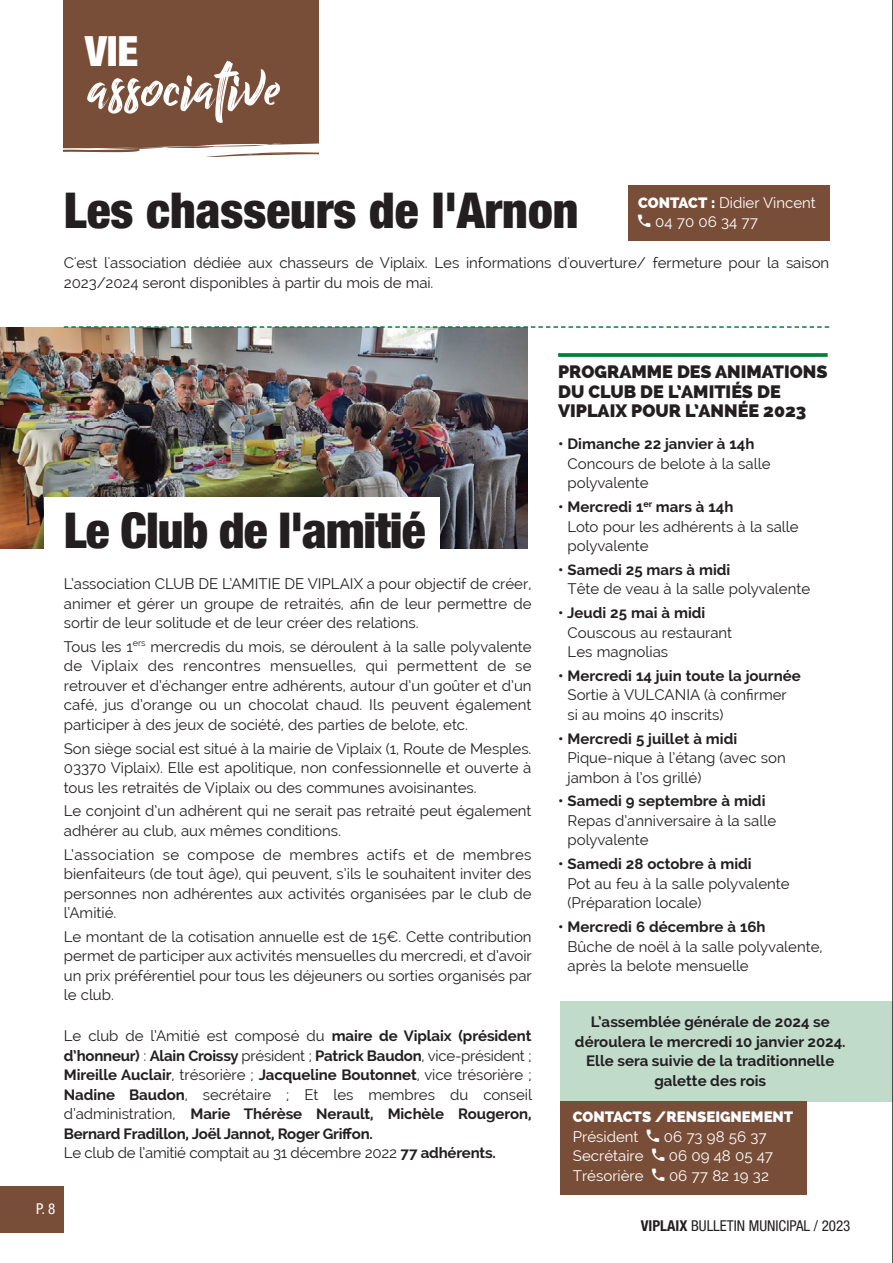
<style>
.page{position:relative;width:893px;height:1263px;background:#fff}
.page>*{position:absolute;margin:0;border:0;box-sizing:border-box;transform-origin:0 0}
.t1{font:70.95px "Billy Ohio";color:#fff}
.t2{font:900 condensed 49.5px "Helvetica Neue LT Std";color:#231f20}
.t3{font:900 condensed 49.5px "Helvetica Neue LT Std";letter-spacing:-.02em;color:#231f20}
.t4{font:900 condensed 41.85px "Helvetica Neue LT Std";color:#fff}
.t5{font:800 18px/19.5px "Raleway";color:#231f20}
.t6{font:15px/19.5px "Raleway";color:#231f20}
.t7{font:700 15px/19.5px "Raleway";color:#231f20;text-align:justify}
.t8{font:15px/19.5px "Raleway";color:#fff}
.t9{font:800 15px/19.5px "Raleway";color:#fff}
.t10{font:condensed 15px "Helvetica Neue";color:#231f20}
.t11{font:condensed 15px "Helvetica Neue";color:#fff}
.s1{font-weight:800}
.s2{font-weight:400}
.s3{font-weight:700}
</style>
<div class="page">
<div style="left:561px;top:1001px;width:332px;height:101px;background:#c1dbca"></div>
<div style="left:0;top:1186px;width:64px;height:47px;background:#794e38"></div>
<div style="left:64px;top:0;width:255px;height:158px;background:#794e38"></div>
<svg style="left:63px;top:142px;width:256px;height:16px"></svg>
<img style="left:0;top:327px;width:527px;height:222px">
<div style="left:45px;top:497px;width:395px;height:214px;background:#fff"></div>
<div style="left:628px;top:185px;width:201px;height:55px;background:#794e38"></div>
<svg style="left:558px;top:353px;width:270px;height:4px"></svg>
<hr style="left:892px;top:0;width:1px;height:1263px;background:#231f20">
<svg style="left:64px;top:326px;width:765px;height:2px"></svg>
<div style="left:561px;top:1102px;width:246px;height:93px;background:#794e38"></div>
<p class="t4" style="left:85px;top:36px;width:55px">VIE</p>
<p class="t1" style="left:87px;top:39px;width:195px">associative</p>
<p class="t2" style="left:64px;top:192px;width:516px">Les chasseurs de l'Arnon</p>
<p class="t6" style="left:64px;top:253px;width:767px">C'est l'association dédiée aux chasseurs de Viplaix. Les informations d'ouverture/ fermeture pour la saison<br>2023/2024 seront disponibles à partir du mois de mai.</p>
<p class="t8" style="left:655px;top:193px;width:162px;text-indent:-17px"><span class="s1">CONTACT :</span> Didier Vincent<br>04 70 06 34 77</p>
<p class="t3" style="left:64px;top:513px;width:363px">Le Club de l'amitié</p>
<p class="t6" style="left:64px;top:574px;width:469px;text-align:justify">L’association CLUB DE L’AMITIE DE VIPLAIX a pour objectif de créer, animer et gérer un groupe de retraités, afin de leur permettre de sortir de leur solitude et de leur créer des relations.</p>
<p class="t6" style="left:64px;top:637px;width:469px;text-align:justify">Tous les 1<sup>ers</sup> mercredis du mois, se déroulent à la salle polyvalente de Viplaix des rencontres mensuelles, qui permettent de se retrouver et d’échanger entre adhérents, autour d’un goûter et d’un café, jus d’orange ou un chocolat chaud. Ils peuvent également participer à des jeux de société, des parties de belote, etc.</p>
<p class="t6" style="left:64px;top:738px;width:469px;text-align:justify">Son siège social est situé à la mairie de Viplaix (1, Route de Mesples.<br>03370 Viplaix). Elle est apolitique, non confessionnelle et ouverte à tous les retraités de Viplaix ou des communes avoisinantes.</p>
<p class="t6" style="left:64px;top:801px;width:469px">Le conjoint d’un adhérent qui ne serait pas retraité peut également adhérer au club, aux mêmes conditions.</p>
<p class="t6" style="left:64px;top:844px;width:469px;text-align:justify">L’association se compose de membres actifs et de membres bienfaiteurs (de tout âge), qui peuvent, s’ils le souhaitent inviter des personnes non adhérentes aux activités organisées par le club de l’Amitié.</p>
<p class="t6" style="left:64px;top:927px;width:470px;text-align:justify">Le montant de la cotisation annuelle est de 15€. Cette contribution permet de participer aux activités mensuelles du mercredi, et d’avoir un prix préférentiel pour tous les déjeuners ou sorties organisés par le club.</p>
<p class="t7" style="left:64px;top:1026px;width:470px"><span class="s2">Le club de l’Amitié est composé du</span> maire de Viplaix (président d’honneur) <span class="s2">:</span> Alain Croissy <span class="s2">président ;</span> Patrick Baudon<span class="s2">, vice-président ; </span>Mireille Auclair<span class="s2">, trésorière ;</span> Jacqueline Boutonnet<span class="s2">, vice trésorière ; </span>Nadine Baudon<span class="s2">, secrétaire ; Et les membres du conseil d’administration,</span> Marie Thérèse Nerault, Michèle Rougeron, Bernard Fradillon, Joël Jannot, Roger Griffon.</p>
<p class="t6" style="left:64px;top:1143px;width:433px">Le club de l’amitié comptait au 31 décembre 2022 <span class="s3">77 adhérents.</span></p>
<p class="t11" style="left:36px;top:1203px;width:21px">P. 8</p>
<p class="t5" style="left:558px;top:362px;width:271px">PROGRAMME DES ANIMATIONS<br>DU CLUB DE L’AMITIÉS DE<br>VIPLAIX POUR L’ANNÉE 2023</p>
<p class="t6" style="left:567px;top:434px;width:204px;text-indent:-9px"><span class="s3">• Dimanche 22 janvier à 14h<br></span>Concours de belote à la salle polyvalente</p>
<p class="t6" style="left:567px;top:497px;width:233px;text-indent:-9px"><span class="s3">• Mercredi 1</span><sup>er</sup> <span class="s3">mars à 14h<br></span>Loto pour les adhérents à la salle polyvalente</p>
<p class="t6" style="left:567px;top:560px;width:244px;text-indent:-9px"><span class="s3">• Samedi 25 mars à midi<br></span>Tête de veau à la salle polyvalente</p>
<p class="t6" style="left:567px;top:603px;width:166px;text-indent:-9px"><span class="s3">• Jeudi 25 mai à midi<br></span>Couscous au restaurant<br>Les magnolias</p>
<p class="t6" style="left:567px;top:666px;width:235px;text-indent:-9px"><span class="s3">• Mercredi 14 juin toute la journée<br></span>Sortie à VULCANIA (à confirmer si au moins 40 inscrits)</p>
<p class="t6" style="left:567px;top:729px;width:220px;text-indent:-9px"><span class="s3">• Mercredi 5 juillet à midi<br></span>Pique-nique à l’étang (avec son jambon à l’os grillé)</p>
<p class="t6" style="left:567px;top:791px;width:210px;text-indent:-9px"><span class="s3">• Samedi 9 septembre à midi<br></span>Repas d’anniversaire à la salle polyvalente</p>
<p class="t6" style="left:567px;top:854px;width:224px;text-indent:-9px"><span class="s3">• Samedi 28 octobre à midi<br></span>Pot au feu à la salle polyvalente (Préparation locale)</p>
<p class="t6" style="left:567px;top:917px;width:257px;text-indent:-9px"><span class="s3">• Mercredi 6 décembre à 16h<br></span>Bûche de noël à la salle polyvalente, après la belote mensuelle</p>
<p class="t7" style="left:575px;top:1012px;width:272px;text-align:center">L’assemblée générale de 2024 se déroulera le mercredi 10 janvier 2024.<br>Elle sera suivie de la traditionnelle galette des rois</p>
<p class="t9" style="left:573px;top:1107px;width:222px">CONTACTS /RENSEIGNEMENT<br><span class="s2">Président</span></p>
<p class="t8" style="left:664px;top:1127px;width:104px">06 73 98 56 37</p>
<p class="t8" style="left:573px;top:1146px;width:72px">Secrétaire</p>
<p class="t8" style="left:669px;top:1146px;width:106px">06 09 48 05 47</p>
<p class="t8" style="left:573px;top:1166px;width:72px">Trésorière</p>
<p class="t8" style="left:669px;top:1166px;width:101px">06 77 82 19 32</p>
<p class="t10" style="left:641px;top:1220px;width:211px"><span class="s3">VIPLAIX</span> BULLETIN MUNICIPAL / 2023</p>
</div>
